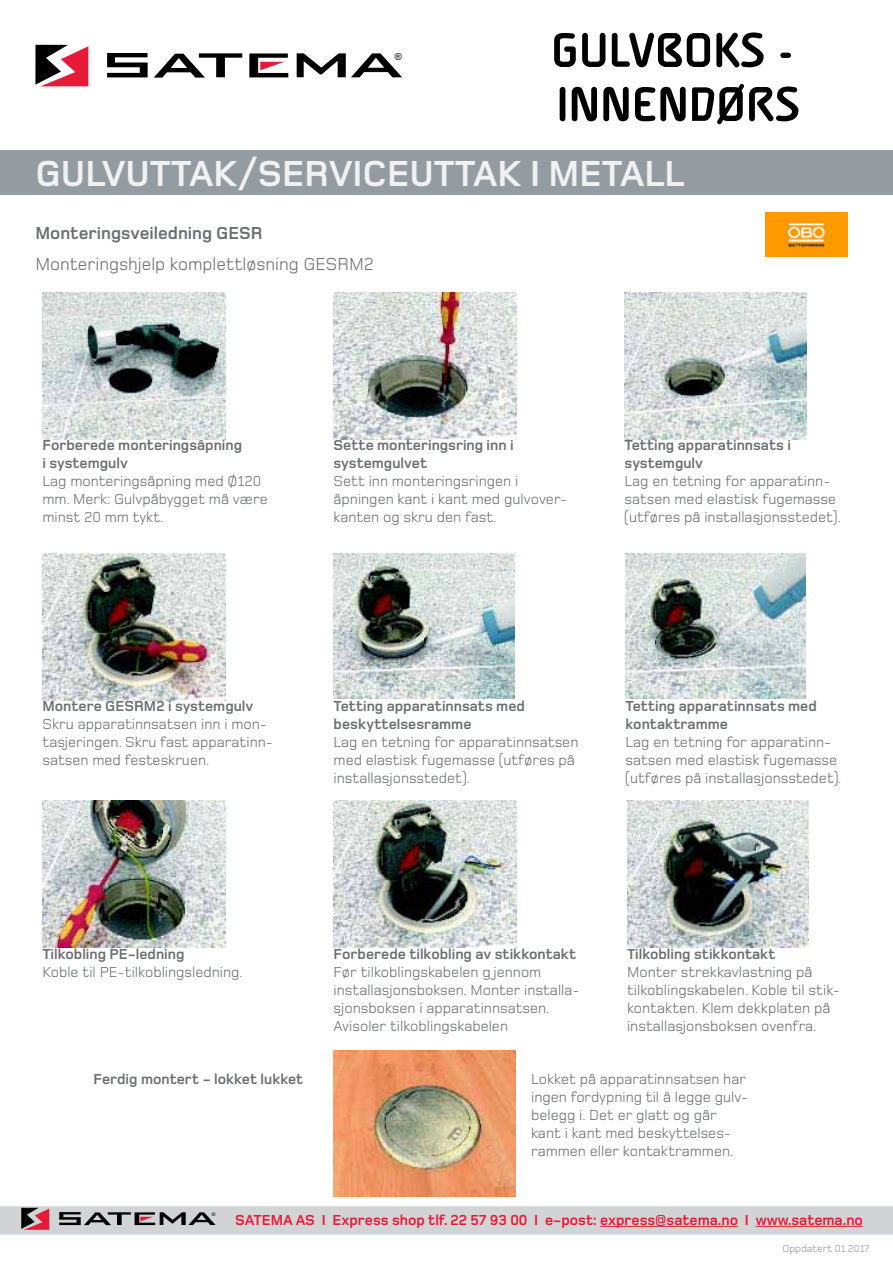
<style>
.page{position:relative;width:893px;height:1263px;background:#fff}
.page>*{position:absolute;margin:0;border:0;box-sizing:border-box;transform-origin:0 0}
.t1{font:700 52.5px/54px "Alega";color:#000}
.t2{font:700 37.5px "Foundry Monoline";color:#f1f1f2}
.t3{font:18px "Foundry Monoline";color:#6d6e71}
.t4{font:700 18px "Foundry Monoline";color:#6d6e71}
.t5{font:15px/18px "Foundry Monoline";color:#6d6e71}
.t6{font:700 15px/18px "Foundry Monoline";color:#6d6e71}
.t7{font:700 15px "Foundry Monoline";color:#e71939}
.t8{font:10.5px "Foundry Monoline";color:#939598}
.t9{font:9.6px "Arial";color:#000}
.t10{font:5.1px "Arial";color:#000}
</style>
<div class="page">
<svg style="left:35px;top:45px;width:53px;height:41px"></svg>
<svg style="left:107px;top:53px;width:41px;height:24px"></svg>
<svg style="left:154px;top:53px;width:88px;height:25px"></svg>
<svg style="left:297px;top:53px;width:105px;height:24px"></svg>
<svg style="left:249px;top:54px;width:39px;height:23px"></svg>
<svg style="left:0;top:1206px;width:893px;height:29px;background:#c9c8ca"></svg>
<hr style="left:600px;top:1226px;width:138px;height:1px;background:#e71939">
<hr style="left:756px;top:1226px;width:107px;height:1px;background:#e71939">
<div style="left:0;top:150px;width:893px;height:45px;background:#949ca1"></div>
<img style="left:766px;top:213px;width:82px;height:43px">
<img style="left:43px;top:292px;width:182px;height:147px">
<img style="left:334px;top:292px;width:182px;height:147px">
<img style="left:625px;top:292px;width:181px;height:147px">
<img style="left:43px;top:553px;width:182px;height:147px">
<img style="left:43px;top:800px;width:182px;height:147px">
<img style="left:334px;top:553px;width:181px;height:146px">
<img style="left:626px;top:553px;width:180px;height:146px">
<img style="left:334px;top:800px;width:182px;height:147px">
<img style="left:627px;top:800px;width:182px;height:147px">
<img style="left:334px;top:1050px;width:182px;height:147px">
<h1 class="t1" style="left:551px;top:26px;width:251px">GULVBOKS -<br>INNENDØRS</h1>
<h2 class="t2" style="left:35px;top:153px;width:538px">gulvuttak/se rviceuttak i meta</h2>
<h2 class="t2" style="left:645px;top:153px;width:41px">ll</h2>
<p class="t9" style="left:395px;top:50px;width:9px">®</p>
<p class="t4" style="left:35px;top:224px;width:226px">Monteringsveiledning GESR</p>
<p class="t3" style="left:35px;top:254px;width:340px">Monteringshjelp komplettløsning GESRM2</p>
<p class="t6" style="left:43px;top:436px;width:201px">Forberede monteringsåpning i systemgulv</p>
<p class="t5" style="left:43px;top:472px;width:227px">Lag monteringsåpning med Ø120 mm. Merk: Gulvpåbygget må være minst 20 mm tykt.</p>
<p class="t6" style="left:334px;top:436px;width:182px">Sette monteringsring inn i systemgulvet</p>
<p class="t5" style="left:334px;top:472px;width:235px">Sett inn monteringsringen i åpningen kant i kant med gulvover&shy;kanten og skru den fast.</p>
<p class="t6" style="left:625px;top:436px;width:168px">Tetting apparatinnsats i systemgulv</p>
<p class="t5" style="left:625px;top:472px;width:217px">Lag en tetning for apparatinn&shy;satsen med elastisk fugemasse (utføres på installasjonsstedet).</p>
<p class="t6" style="left:43px;top:697px;width:212px">Montere GESRM2 i systemgulv</p>
<p class="t5" style="left:43px;top:715px;width:232px">Skru apparatinnsatsen inn i mon&shy;tasjeringen. Skru fast apparatinn&shy;satsen med festeskruen.</p>
<p class="t6" style="left:334px;top:697px;width:193px">Tetting apparatinnsats med beskyttelsesramme</p>
<p class="t5" style="left:334px;top:733px;width:246px">Lag en tetning for apparatinnsatsen med elastisk fugemasse (utføres på installasjonsstedet).</p>
<p class="t6" style="left:626px;top:697px;width:193px">Tetting apparatinnsats med kontaktramme</p>
<p class="t5" style="left:626px;top:733px;width:217px">Lag en tetning for apparatinn&shy;satsen med elastisk fugemasse (utføres på installasjonsstedet).</p>
<p class="t6" style="left:43px;top:945px;width:143px">Tilkobling PE-ledning</p>
<p class="t5" style="left:43px;top:962px;width:202px">Koble til PE-tilkoblingsledning.</p>
<p class="t6" style="left:334px;top:945px;width:244px">Forberede tilkobling av stikkontakt</p>
<p class="t5" style="left:334px;top:962px;width:248px">Før tilkoblingskabelen g jennom installasjonsboksen. Monter installa&shy;sjonsboksen i apparatinnsatsen.<br>Avisoler tilkoblingskabelen</p>
<p class="t6" style="left:627px;top:945px;width:150px">Tilkobling stikkontakt</p>
<p class="t5" style="left:627px;top:962px;width:215px">Monter strekkavlastning på tilkoblingskabelen. Koble til stik&shy;kontakten. Klem dekkplaten på installasjonsboksen ovenfra.</p>
<p class="t6" style="left:94px;top:1070px;width:211px">Ferdig montert - lokket lukket</p>
<p class="t5" style="left:531px;top:1069px;width:219px">Lokket på apparatinnsatsen har ingen fordypning til å legge gulv&shy;belegg i. Det er glatt og går kant i kant med beskyttelses&shy;rammen eller kontaktrammen.</p>
<p class="t10" style="left:212px;top:1210px;width:5px">®</p>
<p class="t7" style="left:235px;top:1212px;width:629px">SATEMA AS I Express shop tlf. 22 57 93 00 I e-post: express@satema.no I www.satema.no</p>
<p class="t8" style="left:782px;top:1243px;width:88px">Oppdatert 01.2017</p>
</div>
